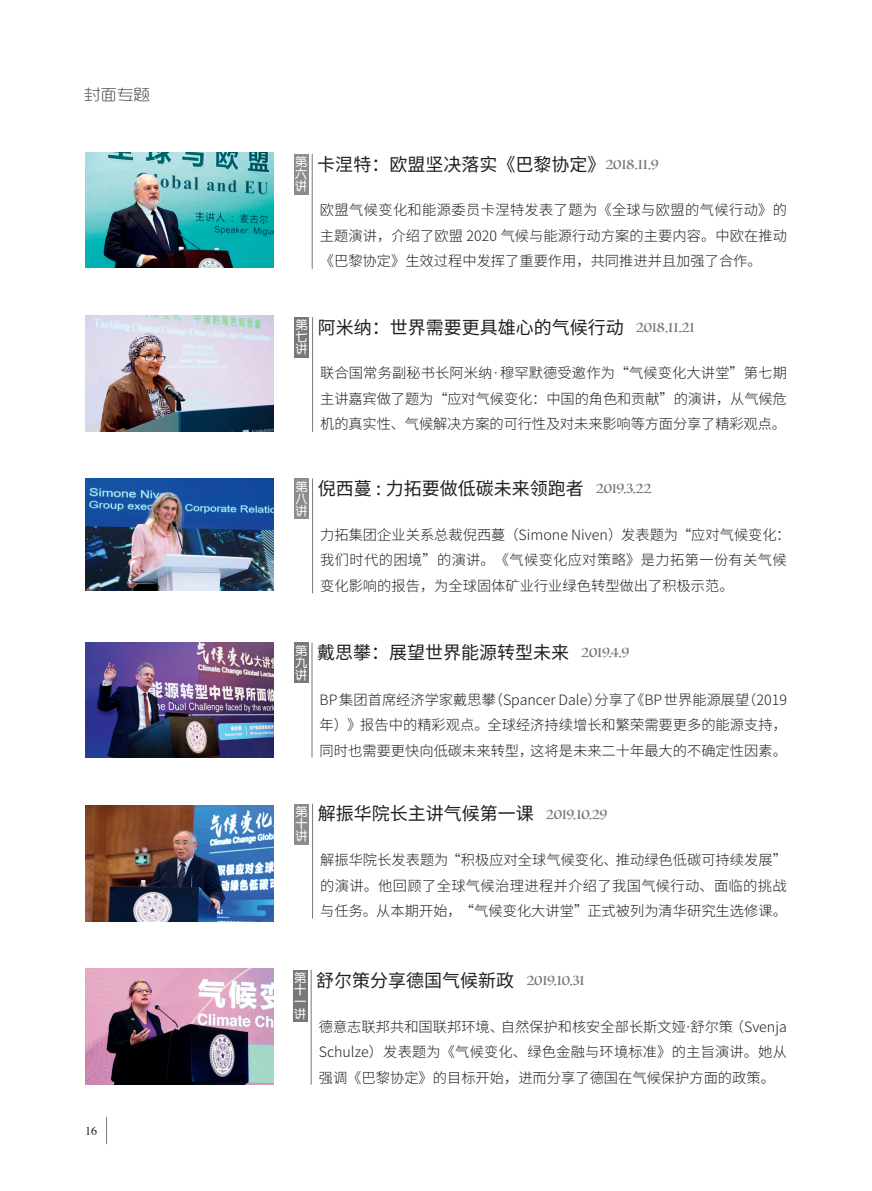
<style>
.page{position:relative;width:872px;height:1191px;background:#fff}
.page>*{position:absolute;margin:0;border:0;box-sizing:border-box;transform-origin:0 0}
.正文{font:18px "Source Han Sans CN";color:#231f20}
.t1{font:300 15px "RTWS Yue Go Trial";color:#505052;scale:1.1 1}
.正文-2{font:300 14.25px/25.5px "Source Han Sans CN";color:#231f20;text-align:justify}
.正文-3{font:12px/12px "FZY3 JW GB1 0";color:#fff;text-align:justify}
.t2{font:12px "Times";color:#231f20}
.s1{font-family:"Luminari";font-size:14.25px;color:#76787b}
</style>
<div class="page">
<svg style="left:106px;top:1117px;width:1px;height:27px"></svg>
<img style="left:85px;top:315px;width:189px;height:116px">
<img style="left:85px;top:642px;width:189px;height:116px">
<img style="left:85px;top:152px;width:189px;height:115px">
<img style="left:85px;top:805px;width:189px;height:116px">
<hr style="left:312px;top:317px;width:1px;height:115px;background:#76787b">
<hr style="left:312px;top:642px;width:1px;height:115px;background:#76787b">
<div style="left:295px;top:317px;width:14px;height:40px;background:#76787b"></div>
<div style="left:294px;top:643px;width:14px;height:40px;background:#76787b"></div>
<hr style="left:312px;top:154px;width:1px;height:115px;background:#76787b">
<hr style="left:312px;top:478px;width:1px;height:115px;background:#76787b">
<hr style="left:312px;top:803px;width:1px;height:115px;background:#76787b">
<div style="left:294px;top:154px;width:14px;height:40px;background:#8a8c8f"></div>
<div style="left:295px;top:479px;width:14px;height:40px;background:#8a8c8f"></div>
<div style="left:295px;top:804px;width:14px;height:40px;background:#8a8c8f"></div>
<img style="left:85px;top:478px;width:189px;height:113px">
<img style="left:85px;top:969px;width:189px;height:115px">
<hr style="left:311px;top:969px;width:1px;height:115px;background:#76787b">
<div style="left:293px;top:970px;width:14px;height:52px;background:#76787b"></div>
<p class="t1" style="left:84px;top:87px;width:61px">封面专题</p>
<p class="t2" style="left:85px;top:1119px;width:13px">16</p>
<p class="正文-3" style="left:295px;top:156px;width:13px">第六讲</p>
<p class="正文" style="left:317px;top:154px;width:343px">卡涅特：欧盟坚决落实《巴黎协定》<span class="s1">2018.11.9</span></p>
<p class="正文-2" style="left:320px;top:197px;width:469px">欧盟气候变化和能源委员卡涅特发表了题为《全球与欧盟的气候行动》的主题演讲，介绍了欧盟 2020 气候与能源行动方案的主要内容。中欧在推动《巴黎协定》生效过程中发挥了重要作用，共同推进并且加强了合作。</p>
<p class="正文-3" style="left:295px;top:320px;width:13px">第七讲</p>
<p class="正文" style="left:318px;top:317px;width:378px">阿米纳：世界需要更具雄心的气候行动 <span class="s1">2018.11.21</span></p>
<p class="正文-2" style="left:320px;top:361px;width:468px">联合国常务副秘书长阿米纳·穆罕默德受邀作为“气候变化大讲堂”第七期主讲嘉宾做了题为“应对气候变化：中国的角色和贡献”的演讲，从气候危机的真实性、气候解决方案的可行性及对未来影响等方面分享了精彩观点。</p>
<p class="正文-3" style="left:295px;top:481px;width:13px">第八讲</p>
<p class="正文" style="left:318px;top:478px;width:335px">倪西蔓 : 力拓要做低碳未来领跑者 <span class="s1">2019.3.22</span></p>
<p class="正文-2" style="left:320px;top:522px;width:472px;text-align:left">力拓集团企业关系总裁倪西蔓（Simone Niven）发表题为“应对气候变化：我们时代的困境”的演讲。《气候变化应对策略》是力拓第一份有关气候变化影响的报告，为全球固体矿业行业绿色转型做出了积极示范。</p>
<p class="正文-3" style="left:295px;top:645px;width:13px">第九讲</p>
<p class="正文" style="left:317px;top:642px;width:314px">戴思攀：展望世界能源转型未来 <span class="s1">2019.4.9</span></p>
<p class="正文-2" style="left:320px;top:687px;width:469px">BP 集团首席经济学家戴思攀（Spancer Dale）分享了《BP 世界能源展望（2019年）》报告中的精彩观点。全球经济持续增长和繁荣需要更多的能源支持，同时也需要更快向低碳未来转型，这将是未来二十年最大的不确定性因素。</p>
<p class="正文-3" style="left:295px;top:806px;width:13px">第十讲</p>
<p class="正文" style="left:318px;top:803px;width:291px">解振华院长主讲气候第一课 <span class="s1">2019.10.29</span></p>
<p class="正文-2" style="left:320px;top:847px;width:468px">解振华院长发表题为“积极应对全球气候变化、推动绿色低碳可持续发展”的演讲。他回顾了全球气候治理进程并介绍了我国气候行动、面临的挑战与任务。从本期开始，“气候变化大讲堂”正式被列为清华研究生选修课。</p>
<p class="正文-3" style="left:294px;top:972px;width:13px">第十一讲</p>
<p class="正文" style="left:316px;top:969px;width:270px">舒尔策分享德国气候新政 <span class="s1">2019.10.31</span></p>
<p class="正文-2" style="left:319px;top:1014px;width:469px">德意志联邦共和国联邦环境、自然保护和核安全部长斯文娅·舒尔策（Svenja Schulze）发表题为《气候变化、绿色金融与环境标准》的主旨演讲。她从强调《巴黎协定》的目标开始，进而分享了德国在气候保护方面的政策。</p>
</div>
